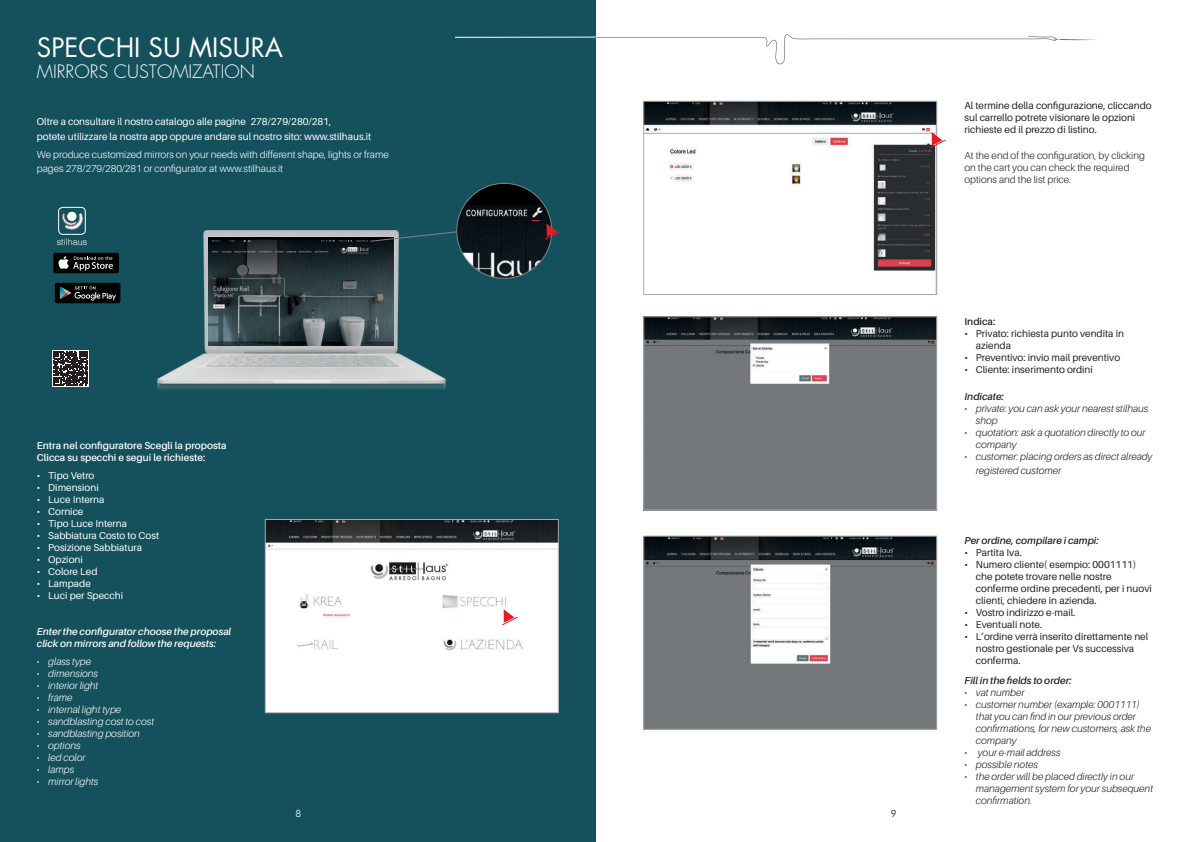
<style>
.page{position:relative;width:1191px;height:842px;background:#fff}
.page>*{position:absolute;margin:0;border:0;box-sizing:border-box;transform-origin:0 0}
.t1{font:26px "Futura";color:#fff}
.t2{font:300 18px "Futura";color:#fff}
.t3{font:10px/12px "Aileron";color:#231f20}
.t4{font:italic 300 10px/12px "Aileron";color:#231f20}
.t5{font:10px/14.4px "Aileron";color:#fff}
.t6{font:italic 300 10px "Aileron";color:#fff}
.t7{font:300 10px/14.4px "Aileron";color:#fff}
.t8{font:300 10px/12px "Aileron";color:#231f20}
.t9{font:italic 600 10px/12px "Aileron";color:#fff}
.t10{font:600 10px/12px "Aileron";color:#fff}
.t11{font:italic 600 10px "Aileron";color:#231f20}
.t12{font:600 10px "Aileron";color:#231f20}
.t13{font:300 10px "Futura BT";color:#fff}
.t14{font:300 10px "Futura BT";color:#231f20}
.t15{font:300 9px "Helvetica";color:#fff}
</style>
<div class="page">
<div style="left:0;top:0;width:595px;height:842px;background:#14515d"></div>
<img style="left:645px;top:318px;width:290px;height:190px">
<div style="left:643px;top:316px;width:294px;height:194px;border:1px solid #a8a9ad"></div>
<img style="left:645px;top:538px;width:290px;height:190px">
<div style="left:643px;top:536px;width:294px;height:194px;border:1px solid #a8a9ad"></div>
<img style="left:267px;top:521px;width:289px;height:190px">
<div style="left:265px;top:519px;width:293px;height:194px;border:1px solid #a8a9ad"></div>
<img style="left:157px;top:230px;width:289px;height:159px">
<img style="left:209px;top:237px;width:184px;height:108px">
<svg style="left:370px;top:230px;width:87px;height:12px"></svg>
<img style="left:457px;top:183px;width:95px;height:95px;border-radius:47px">
<img style="left:645px;top:103px;width:290px;height:168px">
<div style="left:643px;top:101px;width:294px;height:194px;border:1px solid #a8a9ad"></div>
<svg style="left:52px;top:350px;width:36px;height:36px"></svg>
<svg style="left:53px;top:351px;width:35px;height:34px"></svg>
<div style="left:53px;top:253px;width:66px;height:20px;background:#000;border-radius:2px"></div>
<svg style="left:58px;top:256px;width:55px;height:15px"></svg>
<div style="left:55px;top:283px;width:65px;height:20px;background:#000;border-radius:2px"></div>
<svg style="left:60px;top:286px;width:56px;height:15px"></svg>
<div style="left:58px;top:207px;width:28px;height:28px;border:1px solid #fff;border-radius:4px"></div>
<svg style="left:62px;top:212px;width:20px;height:17px"></svg>
<svg style="left:501px;top:609px;width:17px;height:17px"></svg>
<svg style="left:929px;top:132px;width:17px;height:16px"></svg>
<svg style="left:531px;top:220px;width:30px;height:20px"></svg>
<svg style="left:455px;top:34px;width:641px;height:30px"></svg>
<h1 class="t1" style="left:37px;top:30px;width:248px">SPECCHI SU MISURA</h1>
<h2 class="t2" style="left:37px;top:60px;width:220px">MIRRORS CUSTOMIZATION</h2>
<p class="t5" style="left:37px;top:115px;width:336px">Oltre a consultare il nostro catalogo alle pagine 278/279/280/281,<br>potete utilizzare la nostra app oppure andare sul nostro sito: www.stilhaus.it</p>
<p class="t7" style="left:37px;top:147px;width:353px">We produce customized mirrors on your needs with different shape, lights or frame pages 278/279/280/281 or configurator at www.stilhaus.it</p>
<p class="t15" style="left:57px;top:234px;width:32px">stilhaus</p>
<p class="t10" style="left:37px;top:440px;width:191px">Entra nel configuratore Scegli la proposta<br>Clicca su specchi e segui le richieste:</p>
<p class="t5" style="left:37px;top:468px;width:59px">• Tipo Vetro</p>
<p class="t5" style="left:37px;top:480px;width:63px">• Dimensioni</p>
<p class="t5" style="left:37px;top:492px;width:69px">• Luce Interna</p>
<p class="t5" style="left:37px;top:504px;width:48px">• Cornice</p>
<p class="t5" style="left:37px;top:516px;width:92px">• Tipo Luce Interna</p>
<p class="t5" style="left:37px;top:528px;width:124px">• Sabbiatura Costo to Cost</p>
<p class="t5" style="left:37px;top:540px;width:107px">• Posizione Sabbiatura</p>
<p class="t5" style="left:37px;top:552px;width:47px">• Opzioni</p>
<p class="t5" style="left:37px;top:564px;width:62px">• Colore Led</p>
<p class="t5" style="left:37px;top:576px;width:56px">• Lampade</p>
<p class="t5" style="left:37px;top:588px;width:88px">• Luci per Specchi</p>
<p class="t9" style="left:37px;top:625px;width:196px">Enter the configurator choose the proposal click on mirrors and follow the requests:</p>
<p class="t6" style="left:37px;top:656px;width:56px">• glass type</p>
<p class="t6" style="left:37px;top:668px;width:63px">• dimensions</p>
<p class="t6" style="left:37px;top:680px;width:63px">• interior light</p>
<p class="t6" style="left:37px;top:692px;width:37px">• frame</p>
<p class="t6" style="left:37px;top:704px;width:86px">• internal light type</p>
<p class="t6" style="left:37px;top:716px;width:119px">• sandblasting cost to cost</p>
<p class="t6" style="left:37px;top:728px;width:105px">• sandblasting position</p>
<p class="t6" style="left:37px;top:740px;width:45px">• options</p>
<p class="t6" style="left:37px;top:752px;width:50px">• led color</p>
<p class="t6" style="left:37px;top:764px;width:39px">• lamps</p>
<p class="t6" style="left:37px;top:776px;width:63px">• mirror lights</p>
<p class="t13" style="left:295px;top:807px;width:7px">8</p>
<p class="t14" style="left:891px;top:807px;width:7px">9</p>
<p class="t3" style="left:964px;top:99px;width:189px">Al termine della configurazione, cliccando sul carrello potrete visionare le opzioni richieste ed il prezzo di listino.</p>
<p class="t8" style="left:964px;top:150px;width:182px">At the end of the configuration, by clicking on the cart you can check the required options and the list price.</p>
<p class="t12" style="left:964px;top:316px;width:32px">Indica:</p>
<p class="t3" style="left:975px;top:328px;width:150px;text-indent:-11px">• Privato: richiesta punto vendita in azienda</p>
<p class="t3" style="left:964px;top:352px;width:157px">• Preventivo: invio mail preventivo</p>
<p class="t3" style="left:964px;top:364px;width:130px">• Cliente: inserimento ordini</p>
<p class="t11" style="left:964px;top:391px;width:41px">Indicate:</p>
<p class="t4" style="left:975px;top:402px;width:174px;text-indent:-11px">• private: you can ask your nearest stilhaus shop</p>
<p class="t4" style="left:975px;top:426px;width:171px;text-indent:-11px">• quotation: ask a quotation directly to our company</p>
<p class="t4" style="left:975px;top:449px;width:178px;line-height:14.4px;text-indent:-11px">• customer: placing orders as direct already registered customer</p>
<p class="t11" style="left:964px;top:534px;width:136px">Per ordine, compilare i campi:</p>
<p class="t3" style="left:964px;top:546px;width:59px">• Partita Iva.</p>
<p class="t3" style="left:975px;top:558px;width:177px;text-indent:-11px">• Numero cliente( esempio: 0001111) che potete trovare nelle nostre conferme ordine precedenti, per i nuovi clienti, chiedere in azienda.</p>
<p class="t3" style="left:964px;top:606px;width:112px">• Vostro indirizzo e-mail.</p>
<p class="t3" style="left:964px;top:618px;width:79px">• Eventuali note.</p>
<p class="t3" style="left:975px;top:630px;width:174px;text-indent:-11px">• L’ordine verrà inserito direttamente nel nostro gestionale per Vs successiva conferma.</p>
<p class="t11" style="left:964px;top:675px;width:109px">Fill in the fields to order:</p>
<p class="t4" style="left:964px;top:686px;width:61px">• vat number</p>
<p class="t4" style="left:975px;top:698px;width:177px;text-indent:-11px">• customer number (example: 0001111) that you can find in our previous order confirmations, for new customers, ask the company</p>
<p class="t4" style="left:964px;top:746px;width:98px">• your e-mail address</p>
<p class="t4" style="left:964px;top:758px;width:75px">• possible notes</p>
<p class="t4" style="left:975px;top:770px;width:179px;text-indent:-11px">• the order will be placed directly in our management system for your subsequent confirmation.</p>
</div>
